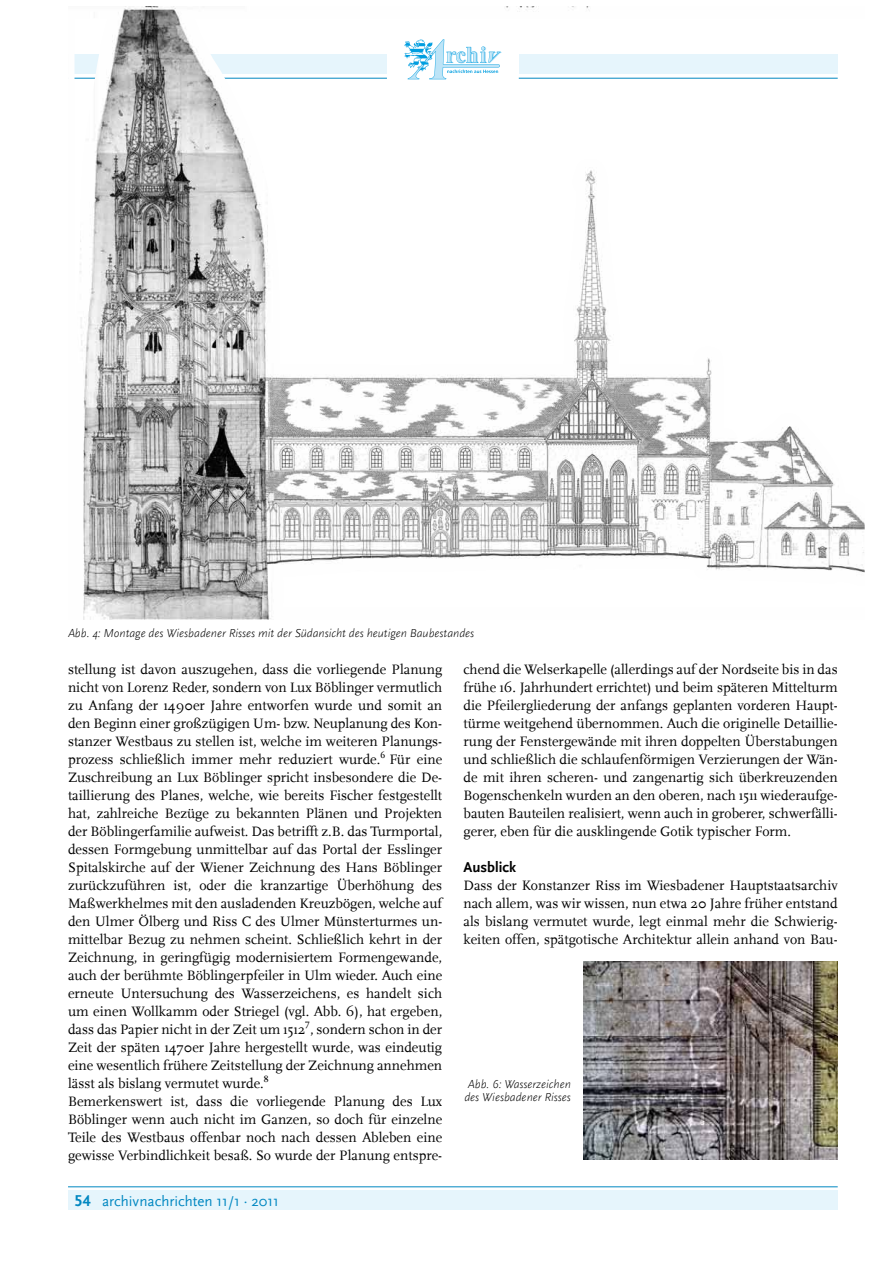
<style>
.page{position:relative;width:893px;height:1263px;background:#fff}
.page>*{position:absolute;margin:0;border:0;box-sizing:border-box;transform-origin:0 0}
.t1{font:15px "Scala Sans";color:#0087c1}
.t2{font:700 15px "Scala Sans LF";color:#000}
.t3{font:14.25px/18px "Scala";color:#000;text-align:justify}
.t4{font:italic 300 12px/13.5px "Scala Sans";letter-spacing:-.005em;color:#000}
.s1{font-family:"Scala Sans LF";font-weight:700;font-size:16.5px}
</style>
<div class="page">
<hr style="left:68px;top:1186px;width:770px;height:1px;background:#0087c1">
<div style="left:68px;top:1191px;width:770px;height:19px;background:#e6f5fc"></div>
<img style="left:74px;top:6px;width:791px;height:614px">
<img style="left:584px;top:962px;width:254px;height:197px">
<p class="t4" style="left:68px;top:627px;width:408px">Abb. 4: Montage des Wiesbadener Risses mit der Südansicht des heutigen Baubestandes</p>
<p class="t3" style="left:68px;top:660px;width:376px;text-align:left">stellung ist davon auszugehen, dass die vorliegende Planung nicht von Lorenz Reder, sondern von Lux Böblinger vermutlich zu Anfang der 1490er Jahre entworfen wurde und somit an den Beginn einer großzügigen Um- bzw. Neuplanung des Kon&shy;stanzer Westbaus zu stellen ist, welche im weiteren Planungs&shy;prozess schließlich immer mehr reduziert wurde.<sup>6</sup> Für eine Zuschreibung an Lux Böblinger spricht insbesondere die De&shy;taillierung des Planes, welche, wie bereits Fischer festgestellt hat, zahlreiche Bezüge zu bekannten Plänen und Projekten der Böblingerfamilie aufweist. Das betrifft z.B. das Turmportal, dessen Formgebung unmittelbar auf das Portal der Esslinger Spitalskirche auf der Wiener Zeichnung des Hans Böblinger zurückzuführen ist, oder die kranzartige Überhöhung des Maßwerkhelmes mit den ausladenden Kreuzbögen, welche auf den Ulmer Ölberg und Riss C des Ulmer Münsterturmes un&shy;mittelbar Bezug zu nehmen scheint. Schließlich kehrt in der Zeichnung, in geringfügig modernisiertem Formengewande, auch der berühmte Böblingerpfeiler in Ulm wieder. Auch eine erneute Untersuchung des Wasserzeichens, es handelt sich um einen Wollkamm oder Striegel (vgl. Abb. 6), hat ergeben, dass das Papier nicht in der Zeit um 1512<sup>7</sup>, sondern schon in der Zeit der späten 1470er Jahre hergestellt wurde, was eindeutig eine wesentlich frühere Zeitstellung der Zeichnung annehmen lässt als bislang vermutet wurde.<sup>8<br></sup>Bemerkenswert ist, dass die vorliegende Planung des Lux Böblinger wenn auch nicht im Ganzen, so doch für einzelne Teile des Westbaus offenbar noch nach dessen Ableben eine gewisse Verbindlichkeit besaß. So wurde der Planung entspre-</p>
<p class="t3" style="left:463px;top:660px;width:376px">chend die Welserkapelle (allerdings auf der Nordseite bis in das frühe 16. Jahrhundert errichtet) und beim späteren Mittelturm die Pfeilergliederung der anfangs geplanten vorderen Haupt&shy;türme weitgehend übernommen. Auch die originelle Detaillie&shy;rung der Fenstergewände mit ihren doppelten Überstabungen und schließlich die schlaufenförmigen Verzierungen der Wän&shy;de mit ihren scheren- und zangenartig sich überkreuzenden Bogenschenkeln wurden an den oberen, nach 1511 wiederaufge&shy;bauten Bauteilen realisiert, wenn auch in groberer, schwerfälli&shy;gerer, eben für die ausklingende Gotik typischer Form.</p>
<p class="t2" style="left:463px;top:858px;width:54px">Ausblick</p>
<p class="t3" style="left:463px;top:876px;width:376px">Dass der Konstanzer Riss im Wiesbadener Hauptstaatsarchiv nach allem, was wir wissen, nun etwa 20 Jahre früher entstand als bislang vermutet wurde, legt einmal mehr die Schwierig&shy;keiten offen, spätgotische Architektur allein anhand von Bau-</p>
<p class="t4" style="left:464px;top:1077px;width:108px">Abb. 6: Wasserzeichen des Wiesbadener Risses</p>
<p class="t1" style="left:74px;top:1192px;width:206px"><span class="s1">54</span> archivnachrichten 11/1 · 2011</p>
</div>
